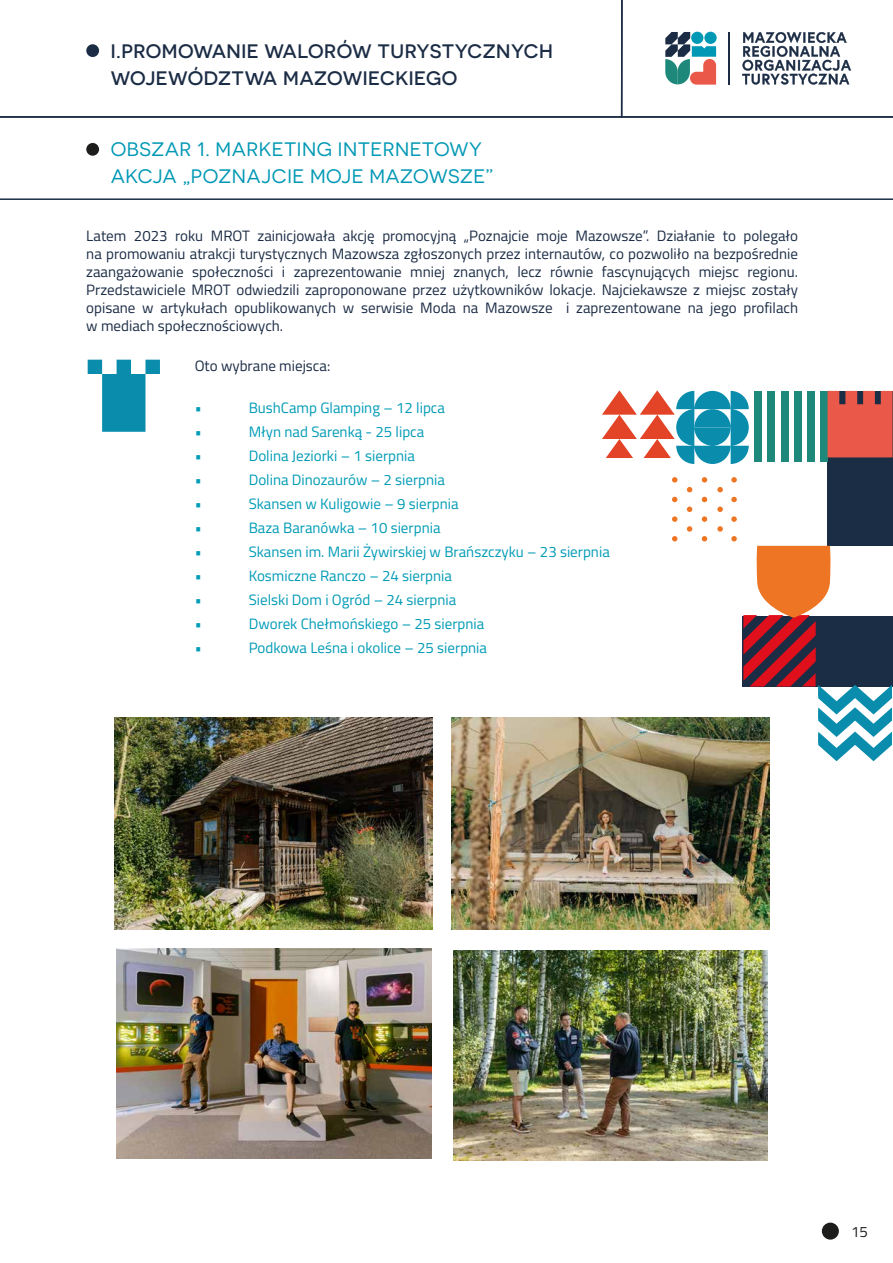
<style>
.page{position:relative;width:893px;height:1263px;background:#fff}
.page>*{position:absolute;margin:0;border:0;box-sizing:border-box;transform-origin:0 0}
.t1{font:500 19.5px/27px "Novecentosanswide";letter-spacing:.025em;color:#1b2c45}
.t2{font:19.5px/27px "Novecentosanswide";letter-spacing:.025em;color:#0098b4}
.t3{font:15px/18px "Titillium Web";color:#1b2c45;text-align:justify}
.t4{font:15px "Titillium Web";color:#009bb6}
.t5{font:15px "Titillium Web";color:#1e1e1c}
</style>
<div class="page">
<svg style="left:665px;top:32px;width:51px;height:53px"></svg>
<svg style="left:742px;top:32px;width:109px;height:53px"></svg>
<hr style="left:728px;top:32px;width:2px;height:52px;background:#1b2c44">
<div style="left:86px;top:44px;width:13px;height:13px;background:#1b2c45;border-radius:50%"></div>
<div style="left:86px;top:143px;width:13px;height:13px;background:#1d1e1c;border-radius:50%"></div>
<hr style="left:0;top:198px;width:893px;height:2px;background:#1b2c44">
<hr style="left:621px;top:0;width:2px;height:117px;background:#1b2c44">
<hr style="left:0;top:116px;width:893px;height:2px;background:#1b2c44">
<div style="left:827px;top:391px;width:66px;height:155px;background:#1b2c45"></div>
<div style="left:820px;top:391px;width:7px;height:70px;background:#1e897a"></div>
<div style="left:808px;top:391px;width:7px;height:70px;background:#1e897a"></div>
<div style="left:794px;top:391px;width:8px;height:70px;background:#1e897a"></div>
<div style="left:781px;top:391px;width:7px;height:70px;background:#1e897a"></div>
<div style="left:768px;top:391px;width:7px;height:70px;background:#1e897a"></div>
<div style="left:754px;top:391px;width:8px;height:70px;background:#1e897a"></div>
<svg style="left:672px;top:536px;width:5px;height:5px"></svg>
<svg style="left:672px;top:477px;width:5px;height:6px"></svg>
<svg style="left:672px;top:516px;width:5px;height:6px"></svg>
<svg style="left:672px;top:497px;width:5px;height:5px"></svg>
<svg style="left:702px;top:477px;width:5px;height:6px"></svg>
<svg style="left:702px;top:536px;width:5px;height:5px"></svg>
<svg style="left:702px;top:516px;width:5px;height:6px"></svg>
<svg style="left:702px;top:497px;width:5px;height:5px"></svg>
<svg style="left:731px;top:477px;width:6px;height:6px"></svg>
<svg style="left:731px;top:536px;width:6px;height:5px"></svg>
<svg style="left:731px;top:516px;width:6px;height:6px"></svg>
<svg style="left:731px;top:497px;width:6px;height:5px"></svg>
<svg style="left:717px;top:487px;width:6px;height:5px"></svg>
<svg style="left:717px;top:526px;width:6px;height:6px"></svg>
<svg style="left:717px;top:507px;width:6px;height:5px"></svg>
<svg style="left:687px;top:487px;width:5px;height:5px"></svg>
<svg style="left:687px;top:526px;width:5px;height:6px"></svg>
<svg style="left:687px;top:507px;width:5px;height:5px"></svg>
<svg style="left:743px;top:546px;width:149px;height:215px"></svg>
<svg style="left:827px;top:391px;width:65px;height:66px;background:#db5548"></svg>
<svg style="left:602px;top:390px;width:147px;height:74px"></svg>
<svg style="left:88px;top:360px;width:72px;height:72px"></svg>
<img style="left:115px;top:717px;width:318px;height:212px">
<img style="left:451px;top:717px;width:319px;height:212px">
<img style="left:117px;top:948px;width:314px;height:210px">
<img style="left:453px;top:951px;width:315px;height:209px">
<div style="left:822px;top:1222px;width:17px;height:17px;background:#1d1e1c;border-radius:50%"></div>
<h1 class="t1" style="left:111px;top:37px;width:444px">I.PROMOWANIE WALORÓW TURYSTYCZNYCH<br>WOJEWÓDZTWA MAZOWIECKIEGO</h1>
<h1 class="t2" style="left:111px;top:135px;width:384px">OBSZAR 1. MARKETING INTERNETOWY<br>AKCJA „POZNAJCIE MOJE MAZOWSZE”</h1>
<p class="t3" style="left:86px;top:226px;width:713px">Latem 2023 roku MROT zainicjowała akcję promocyjną „Poznajcie moje Mazowsze”. Działanie to polegało na promowaniu atrakcji turystycznych Mazowsza zgłoszonych przez internautów, co pozwoliło na bezpośrednie zaangażowanie społeczności i zaprezentowanie mniej znanych, lecz równie fascynujących miejsc regionu.<br>Przedstawiciele MROT odwiedzili zaproponowane przez użytkowników lokacje. Najciekawsze z miejsc zostały opisane w artykułach opublikowanych w serwisie Moda na Mazowsze i zaprezentowane na jego profilach w mediach społecznościowych.</p>
<p class="t3" style="left:195px;top:356px;width:137px">Oto wybrane miejsca:</p>
<p class="t4" style="left:195px;top:397px;width:9px">•</p>
<p class="t4" style="left:249px;top:397px;width:198px">BushCamp Glamping – 12 lipca</p>
<p class="t4" style="left:195px;top:421px;width:9px">•</p>
<p class="t4" style="left:249px;top:421px;width:177px">Młyn nad Sarenką - 25 lipca</p>
<p class="t4" style="left:195px;top:445px;width:9px">•</p>
<p class="t4" style="left:249px;top:445px;width:168px">Dolina Jeziorki – 1 sierpnia</p>
<p class="t4" style="left:195px;top:469px;width:9px">•</p>
<p class="t4" style="left:249px;top:469px;width:198px">Dolina Dinozaurów – 2 sierpnia</p>
<p class="t4" style="left:195px;top:493px;width:9px">•</p>
<p class="t4" style="left:249px;top:493px;width:211px">Skansen w Kuligowie – 9 sierpnia</p>
<p class="t4" style="left:195px;top:517px;width:9px">•</p>
<p class="t4" style="left:249px;top:517px;width:193px">Baza Baranówka – 10 sierpnia</p>
<p class="t4" style="left:195px;top:541px;width:9px">•</p>
<p class="t4" style="left:249px;top:541px;width:363px">Skansen im. Marii Żywirskiej w Brańszczyku – 23 sierpnia</p>
<p class="t4" style="left:195px;top:565px;width:9px">•</p>
<p class="t4" style="left:249px;top:565px;width:205px">Kosmiczne Ranczo – 24 sierpnia</p>
<p class="t4" style="left:195px;top:589px;width:9px">•</p>
<p class="t4" style="left:249px;top:589px;width:209px">Sielski Dom i Ogród – 24 sierpnia</p>
<p class="t4" style="left:195px;top:613px;width:9px">•</p>
<p class="t4" style="left:249px;top:613px;width:237px">Dworek Chełmońskiego – 25 sierpnia</p>
<p class="t4" style="left:195px;top:637px;width:9px">•</p>
<p class="t4" style="left:249px;top:637px;width:240px">Podkowa Leśna i okolice – 25 sierpnia</p>
<p class="t5" style="left:851px;top:1220px;width:18px">15</p>
</div>
